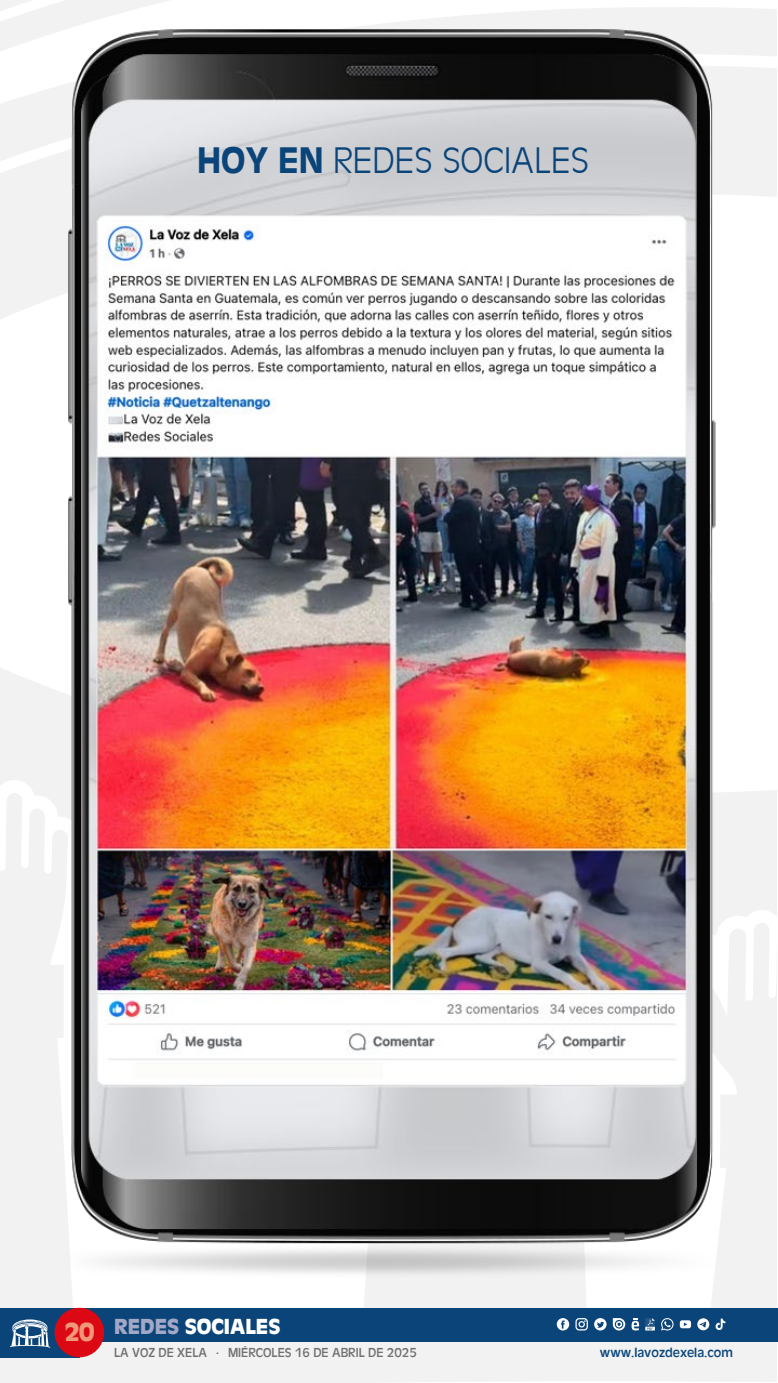
<style>
.page{position:relative;width:778px;height:1383px;background:#fff}
.page>*{position:absolute;margin:0;border:0;box-sizing:border-box;transform-origin:0 0}
.t1{font:300 38.25px "Antique Oli";color:#0a4479}
.t2{font:700 27px "Antique Oli";color:#f0977a}
.t3{font:700 22.5px "Antique Oli";color:#fff}
.t4{font:13.5px "Antique Oli";color:#706f6f}
.t5{font:13.5px "Antique Oli";color:#0a4479}
.s1{font-weight:500}
.s2{color:#a2a8c5}
</style>
<div class="page">
<svg style="left:0;top:1280px;width:776px;height:102px;fill:#f2f2f2"></svg>
<div style="left:67px;top:1307px;width:711px;height:34px;background:#0a4479"></div>
<svg style="left:556px;top:1318px;width:13px;height:12px"></svg>
<svg style="left:594px;top:1318px;width:12px;height:12px"></svg>
<svg style="left:613px;top:1318px;width:12px;height:12px"></svg>
<svg style="left:661px;top:1318px;width:12px;height:12px"></svg>
<svg style="left:645px;top:1318px;width:10px;height:12px"></svg>
<svg style="left:575px;top:1318px;width:13px;height:12px"></svg>
<svg style="left:631px;top:1318px;width:8px;height:13px"></svg>
<svg style="left:679px;top:1320px;width:12px;height:8px"></svg>
<svg style="left:697px;top:1318px;width:28px;height:12px"></svg>
<div style="left:0;top:1307px;width:79px;height:50px;background:#0a4479"></div>
<div style="left:55px;top:1307px;width:49px;height:50px;background:#dc0814;border-radius:50%"></div>
<svg style="left:10px;top:1319px;width:40px;height:28px"></svg>
<img style="left:0;top:0;width:777px;height:1280px">
<h1 class="t1" style="left:197px;top:140px;width:393px"><span class="s1">HOY EN</span> REDES SOCIALES</h1>
<h2 class="t2" style="left:64px;top:1316px;width:32px">20</h2>
<h3 class="t3" style="left:114px;top:1313px;width:168px"><span class="s2">REDES</span> SOCIALES</h3>
<p class="t4" style="left:114px;top:1345px;width:304px">LA VOZ DE XELA · MIÉRCOLES 16 DE ABRIL DE 2025</p>
<p class="t5" style="left:600px;top:1345px;width:135px">www.lavozdexela.com</p>
</div>
